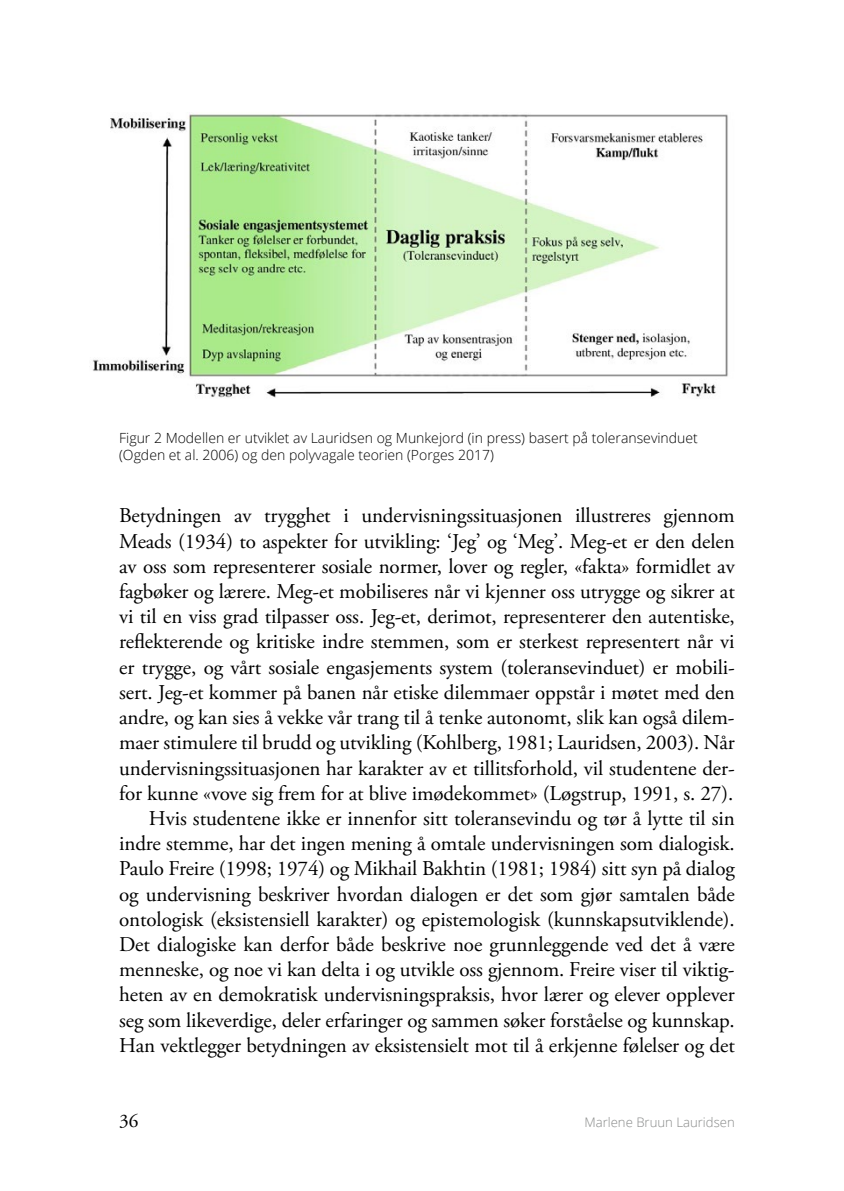
<style>
.page{position:relative;width:844px;height:1191px;background:#fff}
.page>*{position:absolute;margin:0;border:0;box-sizing:border-box;transform-origin:0 0}
.t1{font:21px/25.2px "Adobe Garamond Pro";letter-spacing:-.005em;color:#000;text-align:right}
.t2{font:19.25px "Adobe Garamond Pro";color:#000}
.t3{font:300 14px/16.8px "Open Sans";color:#000}
.t4{font:300 13.12px "Open Sans";color:#878988}
</style>
<div class="page">
<img style="left:93px;top:114px;width:635px;height:284px">
<p class="t3" style="left:119px;top:429px;width:580px">Figur 2 Modellen er utviklet av Lauridsen og Munkejord (in press) basert på toleransevinduet (Ogden et al. 2006) og den polyvagale teorien (Porges 2017)</p>
<p class="t1" style="left:119px;top:504px;width:617px">Betydningen av trygghet i undervisningssituasjonen illustreres gjennom Meads (1934) to aspekter for utvikling: ‘Jeg’ og ‘Meg’. Meg-et er den delen av oss som representerer sosiale normer, lover og regler, «fakta» formidlet av fagbøker og lærere. Meg-et mobiliseres når vi kjenner oss utrygge og sikrer at vi til en viss grad tilpasser oss. Jeg-et, derimot, representerer den autentiske, reflekterende og kritiske indre stemmen, som er sterkest representert når vi er trygge, og vårt sosiale engasjements system (toleransevinduet) er mobili&shy;sert. Jeg-et kommer på banen når etiske dilemmaer oppstår i møtet med den andre, og kan sies å vekke vår trang til å tenke autonomt, slik kan også dilem&shy;maer stimulere til brudd og utvikling (Kohlberg, 1981; Lauridsen, 2003). Når undervisningssituasjonen har karakter av et tillitsforhold, vil studentene der&shy;for kunne «vove sig frem for at blive imødekommet» (Løgstrup, 1991, s. 27).<br>Hvis studentene ikke er innenfor sitt toleransevindu og tør å lytte til sin indre stemme, har det ingen mening å omtale undervisningen som dialogisk.<br>Paulo Freire (1998; 1974) og Mikhail Bakhtin (1981; 1984) sitt syn på dialog og undervisning beskriver hvordan dialogen er det som gjør samtalen både ontologisk (eksistensiell karakter) og epistemologisk (kunnskapsutviklende).<br>Det dialogiske kan derfor både beskrive noe grunnleggende ved det å være menneske, og noe vi kan delta i og utvikle oss gjennom. Freire viser til viktig&shy;heten av en demokratisk undervisningspraksis, hvor lærer og elever opplever seg som likeverdige, deler erfaringer og sammen søker forståelse og kunnskap.<br>Han vektlegger betydningen av eksistensielt mot til å erkjenne følelser og det</p>
<p class="t2" style="left:119px;top:1109px;width:21px">36</p>
<p class="t4" style="left:584px;top:1113px;width:152px">Marlene Bruun Lauridsen</p>
</div>
